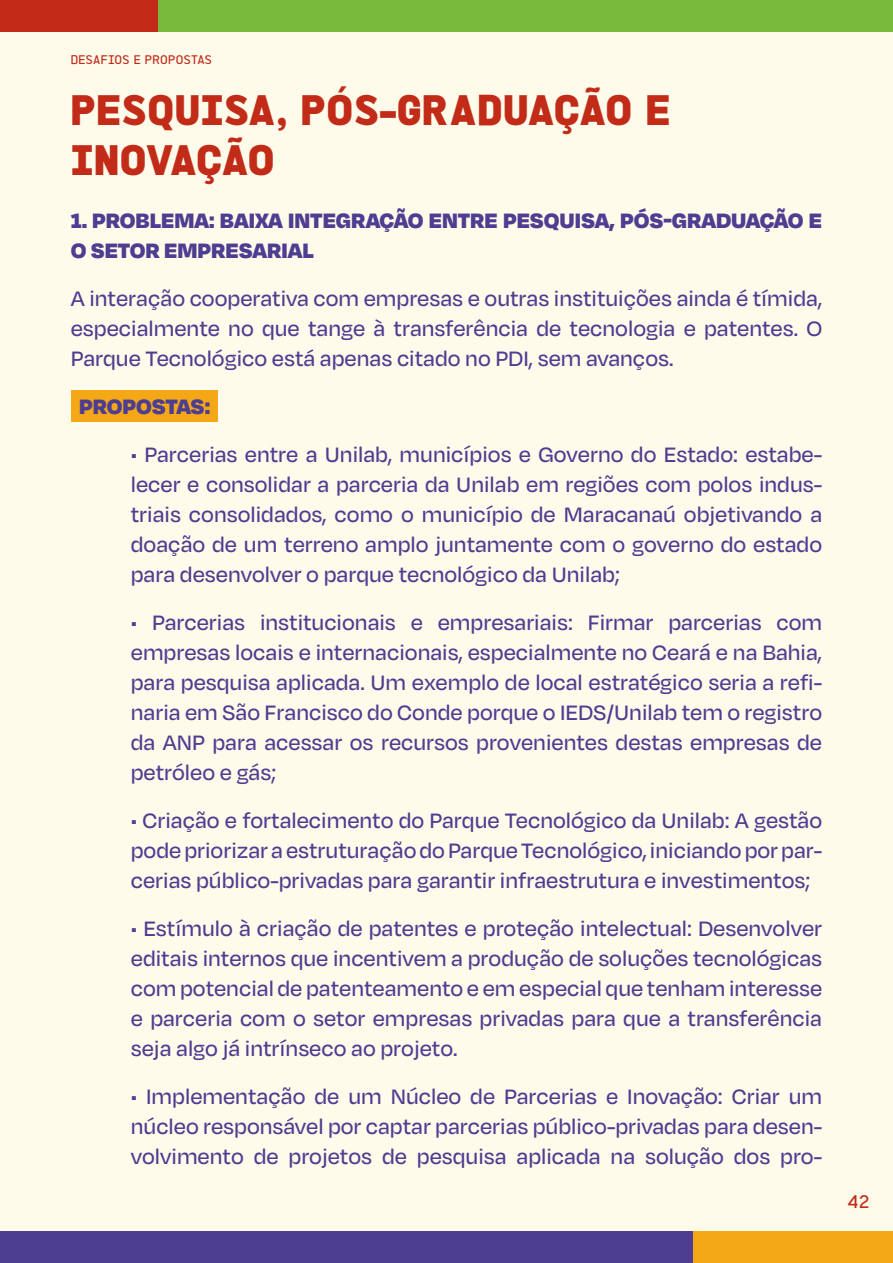
<style>
.page{position:relative;width:893px;height:1263px;background:#fff}
.page>*{position:absolute;margin:0;border:0;box-sizing:border-box;transform-origin:0 0}
.t1{font:900 42px/50.4px "Filamint E001";letter-spacing:.01em;color:#c12b18}
.t2{font:500 24px/30px "Degular";color:#4e3e91;text-align:justify}
.t3{font:900 24px/30px "Degular";color:#4e3e91}
.t4{font:500 18px "Filamint E001";color:#c12b18}
.t5{font:500 12.3px "Filamint E001";color:#c12b18}
</style>
<div class="page">
<div style="left:0;top:32px;width:893px;height:1199px;background:#fffbeb"></div>
<div style="left:0;top:1231px;width:693px;height:32px;background:#4e3e91"></div>
<div style="left:157px;top:0;width:736px;height:32px;background:#79b93b"></div>
<div style="left:693px;top:1231px;width:200px;height:32px;background:#f4a818"></div>
<div style="left:0;top:0;width:157px;height:32px;background:#c12b18"></div>
<div style="left:71px;top:390px;width:147px;height:32px;background:#f4a818"></div>
<p class="t5" style="left:71px;top:52px;width:143px">DESAFIOS E PROPOSTAS</p>
<h1 class="t1" style="left:71px;top:84px;width:601px">PESQUISA, PÓS-GRADUAÇÃO E<br>INOVAÇÃO</h1>
<p class="t3" style="left:71px;top:204px;width:753px">1. PROBLEMA: BAIXA INTEGRAÇÃO ENTRE PESQUISA, PÓS-GRADUAÇÃO E<br>O SETOR EMPRESARIAL</p>
<p class="t2" style="left:71px;top:282px;width:753px">A interação cooperativa com empresas e outras instituições ainda é tímida, especialmente no que tange à transferência de tecnologia e patentes. O Parque Tecnológico está apenas citado no PDI, sem avanços.</p>
<p class="t3" style="left:79px;top:390px;width:132px">PROPOSTAS:</p>
<p class="t2" style="left:131px;top:438px;width:693px">• Parcerias entre a Unilab, municípios e Governo do Estado: estabe&shy;lecer e consolidar a parceria da Unilab em regiões com polos indus&shy;triais consolidados, como o município de Maracanaú objetivando a doação de um terreno amplo juntamente com o governo do estado para desenvolver o parque tecnológico da Unilab;</p>
<p class="t2" style="left:131px;top:606px;width:693px">• Parcerias institucionais e empresariais: Firmar parcerias com empresas locais e internacionais, especialmente no Ceará e na Bahia, para pesquisa aplicada. Um exemplo de local estratégico seria a refi&shy;naria em São Francisco do Conde porque o IEDS/Unilab tem o registro da ANP para acessar os recursos provenientes destas empresas de petróleo e gás;</p>
<p class="t2" style="left:131px;top:804px;width:693px">• Criação e fortalecimento do Parque Tecnológico da Unilab: A gestão pode priorizar a estruturação do Parque Tecnológico, iniciando por par&shy;cerias público-privadas para garantir infraestrutura e investimentos;</p>
<p class="t2" style="left:131px;top:912px;width:693px">• Estímulo à criação de patentes e proteção intelectual: Desenvolver editais internos que incentivem a produção de soluções tecnológicas com potencial de patenteamento e em especial que tenham interesse e parceria com o setor empresas privadas para que a transferência seja algo já intrínseco ao projeto.</p>
<p class="t2" style="left:131px;top:1080px;width:693px">• Implementação de um Núcleo de Parcerias e Inovação: Criar um núcleo responsável por captar parcerias público-privadas para desen&shy;volvimento de projetos de pesquisa aplicada na solução dos pro-</p>
<p class="t4" style="left:847px;top:1191px;width:24px">42</p>
</div>
